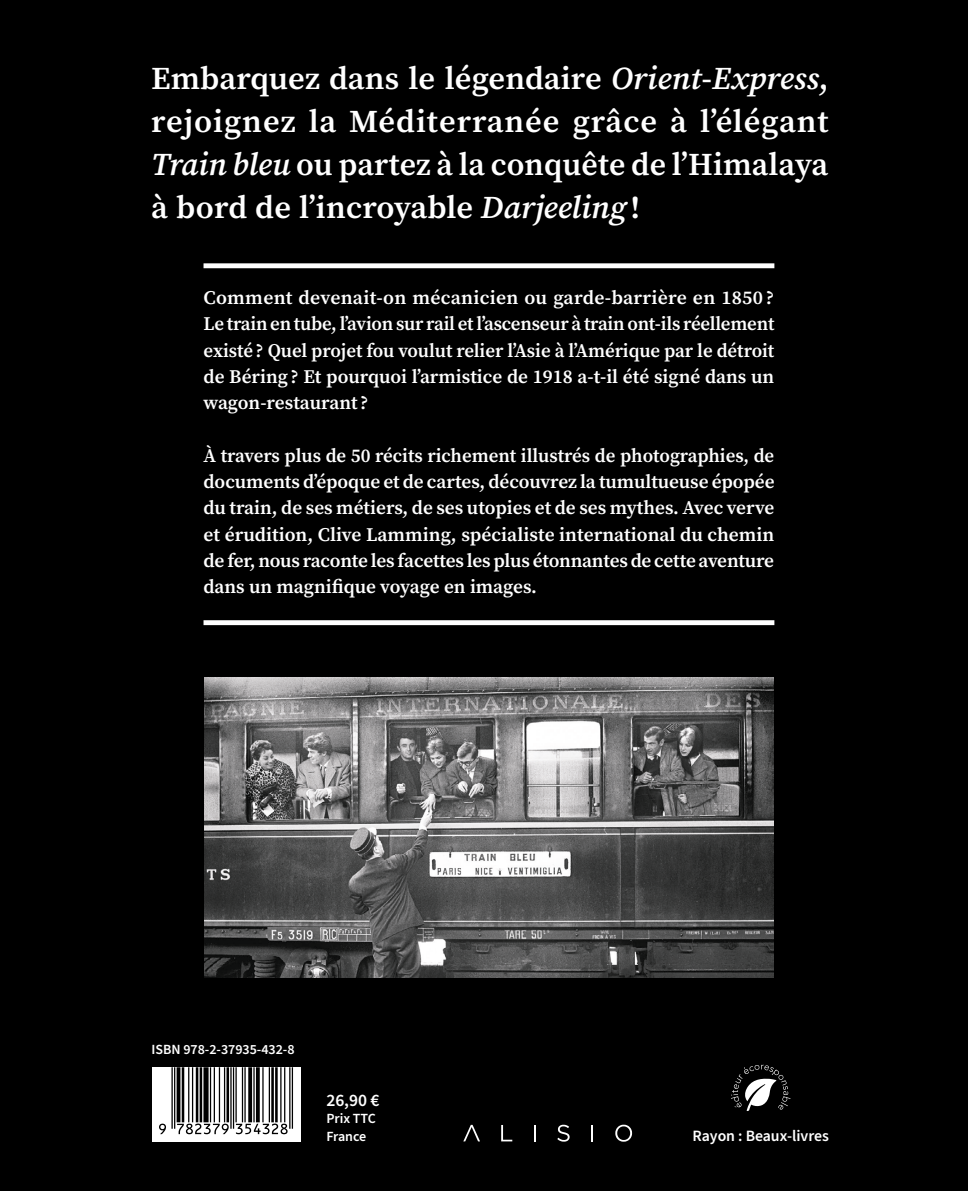
<style>
.page{position:relative;width:968px;height:1191px;background:#fff}
.page>*{position:absolute;margin:0;border:0;box-sizing:border-box;transform-origin:0 0}
.t1{font:600 31.85px/43.1px "Source Serif Pro";letter-spacing:.005em;color:#fff;text-align:justify}
.t2{font:600 19.25px/26.2px "Source Serif Pro";letter-spacing:-.005em;color:#fff;text-align:justify}
.t3{font:600 17.5px "Source Sans Pro";color:#fff}
.t4{font:600 15.75px "Source Sans Pro";color:#fff}
.t5{font:600 14px/17.5px "Source Sans Pro";color:#fff}
.s1{font-style:italic}
</style>
<div class="page">
<div style="left:0;top:0;width:967px;height:1191px;background:#000"></div>
<div style="left:151px;top:1067px;width:149px;height:74px;background:#fff"></div>
<div style="left:203px;top:263px;width:571px;height:5px;background:#fff"></div>
<div style="left:203px;top:620px;width:571px;height:5px;background:#fff"></div>
<svg style="left:463px;top:1124px;width:17px;height:17px"></svg>
<svg style="left:501px;top:1125px;width:11px;height:16px"></svg>
<svg style="left:534px;top:1125px;width:1px;height:16px"></svg>
<svg style="left:557px;top:1124px;width:12px;height:17px"></svg>
<svg style="left:591px;top:1125px;width:2px;height:16px"></svg>
<svg style="left:615px;top:1124px;width:17px;height:17px"></svg>
<svg style="left:731px;top:1064px;width:59px;height:47px"></svg>
<img style="left:205px;top:677px;width:568px;height:301px">
<svg style="left:159px;top:1067px;width:134px;height:67px"></svg>
<h1 class="t1" style="left:151px;top:56px;width:678px">Embarquez dans le légendaire <span class="s1">Orient-Express</span>, rejoignez la Méditerranée grâce à l’élégant <span class="s1">Train bleu</span> ou partez à la conquête de l’Himalaya à bord de l’incroyable <span class="s1">Darjeeling</span>!</h1>
<p class="t2" style="left:203px;top:284px;width:572px">Comment devenait-on mécanicien ou garde-barrière en 1850 ?<br>Le train en tube, l’avion sur rail et l’ascenseur à train ont-ils réellement existé? Quel projet fou voulut relier l’Asie à l’Amérique par le détroit de Béring? Et pourquoi l’armistice de 1918 a-t-il été signé dans un wagon-restaurant ?</p>
<p class="t2" style="left:203px;top:442px;width:572px">À travers plus de 50 récits richement illustrés de photographies, de documents d’époque et de cartes, découvrez la tumultueuse épopée du train, de ses métiers, de ses utopies et de ses mythes. Avec verve et érudition, Clive Lamming, spécialiste international du chemin de fer, nous raconte les facettes les plus étonnantes de cette aventure dans un magnifique voyage en images.</p>
<p class="t5" style="left:151px;top:1041px;width:145px">ISBN 978-2-37935-432-8</p>
<p class="t3" style="left:326px;top:1088px;width:55px">26,90 €</p>
<p class="t5" style="left:326px;top:1110px;width:51px">Prix TTC<br>France</p>
<p class="t4" style="left:692px;top:1125px;width:138px">Rayon : Beaux-livres</p>
</div>
